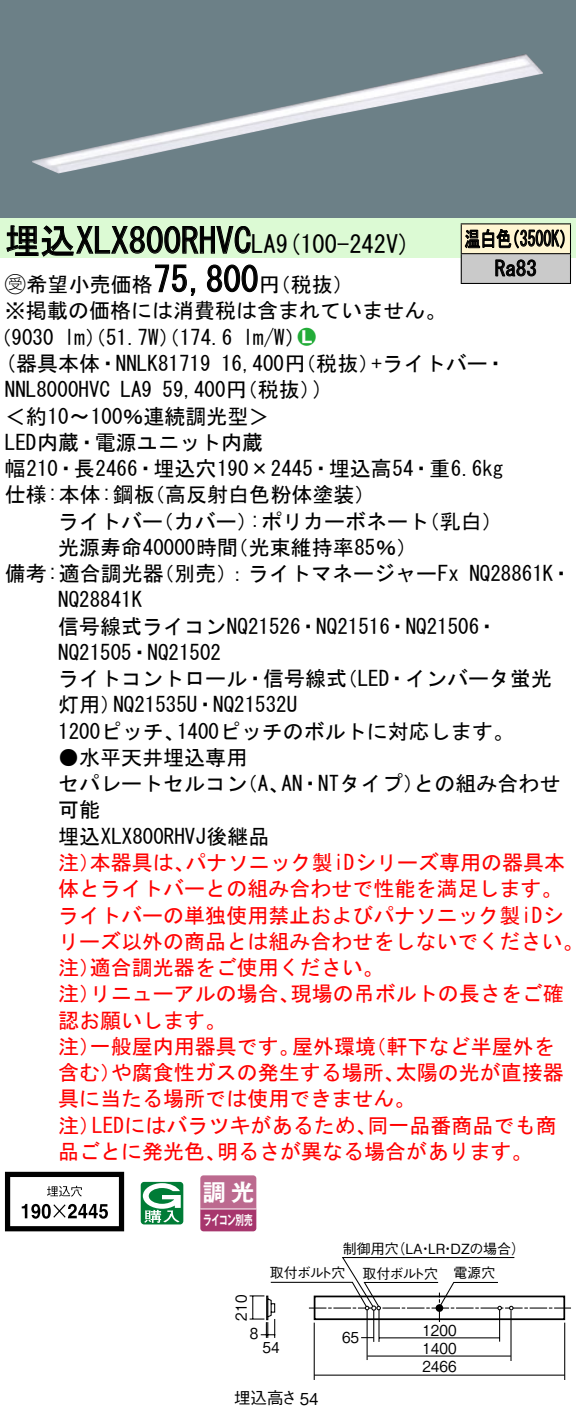
<style>
.page{position:relative;width:576px;height:1418px;background:#fff}
.page>*{position:absolute;margin:0;border:0;box-sizing:border-box;transform-origin:0 0}
.t1{font:35px "MS Gothic";color:#000}
.t2{font:24.5px "MS Gothic";color:#000}
.t3{font:23.1px "Gothic MB101 Pro De Bold 90 pv RKSJ H";color:#fff}
.t4{font:21px/26.2px "MS Gothic";color:#000}
.t5{font:21px/26.2px "MS Gothic";color:#f00}
.t6{font:21px/29.8px "MS Gothic";color:#000;scale:.75 1}
.t7{font:21px "Ford Classification 1";color:#23ac38}
.t8{font:16.45px "Gothic BBB Pro Medium 90 pv RKSJ H";color:#000}
.t9{font:15.05px "Gothic BBB Pro Medium 90 pv RKSJ H";color:#000;scale:.9 1}
.t10{font:14px "Gothic BBB Pro Medium 90 pv RKSJ H";color:#000}
.t11{font:13.3px "Gothic MB101 Pro De Bold 90 pv RKSJ H";letter-spacing:-.05em;color:#fff;scale:.65 1}
.s1{font-size:24.5px}
.s2{font-family:"Ford Classification 1"}
.s3{color:#fff}
</style>
<div class="page">
<div style="left:0;top:0;width:575px;height:218px;background:#6c8087"></div>
<img style="left:32px;top:54px;width:511px;height:119px">
<div style="left:0;top:218px;width:575px;height:40px;background:#dcfad4"></div>
<svg style="left:6px;top:225px;width:245px;height:32px"></svg>
<svg style="left:155px;top:264px;width:41px;height:32px"></svg>
<svg style="left:207px;top:264px;width:51px;height:29px"></svg>
<svg style="left:5px;top:1171px;width:119px;height:60px"></svg>
<svg style="left:141px;top:1181px;width:42px;height:43px"></svg>
<svg style="left:200px;top:1175px;width:56px;height:56px"></svg>
<hr style="left:200px;top:1208px;width:56px;height:1px;background:#fff">
<div style="left:461px;top:224px;width:109px;height:30px;background:#fff6d2"></div>
<div style="left:461px;top:254px;width:109px;height:29px;background:#cacaca"></div>
<hr style="left:460px;top:223px;width:110px;height:1px;background:#000">
<hr style="left:569px;top:224px;width:2px;height:29px;background:#000">
<hr style="left:460px;top:253px;width:110px;height:1px;background:#000">
<hr style="left:569px;top:254px;width:2px;height:29px;background:#000">
<hr style="left:460px;top:283px;width:110px;height:1px;background:#000">
<svg style="left:460px;top:224px;width:104px;height:59px"></svg>
<hr style="left:378px;top:1309px;width:1px;height:32px;background:#000">
<hr style="left:373px;top:1309px;width:1px;height:32px;background:#000">
<hr style="left:499px;top:1307px;width:1px;height:34px;background:#000">
<hr style="left:366px;top:1309px;width:1px;height:50px;background:#000">
<hr style="left:313px;top:1322px;width:2px;height:57px;background:#000">
<hr style="left:564px;top:1322px;width:1px;height:57px;background:#000">
<hr style="left:367px;top:1355px;width:143px;height:1px;background:#000">
<hr style="left:314px;top:1374px;width:250px;height:1px;background:#000">
<hr style="left:510px;top:1310px;width:1px;height:50px;background:#000">
<svg style="left:249px;top:1257px;width:321px;height:81px"></svg>
<h1 class="t1" style="left:5px;top:223px;width:272px">埋込XLX800RHVC<span class="s1">LA</span></h1>
<p class="t4" style="left:259px;top:271px;width:96px">（円税抜(</p>
<p class="t2" style="left:276px;top:232px;width:136px">(9 100-242 (V</p>
<h1 class="t1" style="left:153px;top:262px;width:106px">75,800</h1>
<p class="t4" style="left:5px;top:271px;width:442px"><span class="s2">B</span>希望小売価格<br>※掲載の価格には消費税は含まれていません。</p>
<p class="t7" style="left:298px;top:326px;width:19px">2<span class="s3">7</span></p>
<p class="t4" style="left:243px;top:324px;width:64px">l m (W/</p>
<p class="t4" style="left:-9px;top:324px;width:65px">（9030</p>
<p class="t4" style="left:64px;top:324px;width:169px">lm）（51.7 ）（W 174.6</p>
<p class="t6" style="left:494px;top:224px;width:57px;text-indent:-30px">温白色<br>Ra83</p>
<p class="t6" style="left:504px;top:224px;width:96px">（3500 (K</p>
<p class="t4" style="left:5px;top:350px;width:207px">(器具本体・NNLK81719</p>
<p class="t4" style="left:371px;top:350px;width:136px">+ライトバー・</p>
<p class="t4" style="left:221px;top:350px;width:160px">16,400 （円税抜）</p>
<p class="t4" style="left:162px;top:376px;width:160px">59,400 （円税抜(</p>
<p class="t4" style="left:313px;top:376px;width:12px">(</p>
<p class="t4" style="left:5px;top:376px;width:106px">NNL8000HVC</p>
<p class="t4" style="left:5px;top:403px;width:266px">＜約10〜100％連続調光型&lt;</p>
<p class="t4" style="left:5px;top:429px;width:259px">LED内蔵・電源ユニット内蔵</p>
<p class="t4" style="left:5px;top:455px;width:500px">幅210・長2466・埋込穴190×2445・埋込高54・重6.6kg</p>
<p class="t4" style="left:144px;top:481px;width:233px">（高反射白色粉体塗装(</p>
<p class="t4" style="left:120px;top:376px;width:33px">LA9</p>
<p class="t4" style="left:5px;top:481px;width:151px">仕様:本体:鋼板</p>
<p class="t4" style="left:58px;top:508px;width:106px">ライトバー</p>
<p class="t4" style="left:153px;top:508px;width:106px">（カバー）</p>
<p class="t4" style="left:250px;top:508px;width:181px">:ポリカーボネート</p>
<p class="t4" style="left:418px;top:508px;width:85px">（乳白(</p>
<p class="t4" style="left:58px;top:534px;width:181px">光源寿命40000時間</p>
<p class="t4" style="left:227px;top:534px;width:191px">（光束維持率85％(</p>
<p class="t4" style="left:153px;top:560px;width:307px">（別売：）ライトマネージャーFx</p>
<p class="t4" style="left:5px;top:560px;width:160px">備考:適合調光器</p>
<p class="t4" style="left:58px;top:586px;width:85px">NQ28841K</p>
<p class="t4" style="left:58px;top:613px;width:441px">信号線式ライコンNQ21526・NQ21516・NQ21506・</p>
<p class="t4" style="left:58px;top:639px;width:164px">NQ21505・NQ21502</p>
<p class="t4" style="left:336px;top:665px;width:217px">（LED・インバータ蛍光</p>
<p class="t4" style="left:469px;top:560px;width:104px">NQ28861 ・K</p>
<p class="t4" style="left:58px;top:665px;width:290px;text-align:center">ライトコントロール・信号線式<br>NQ21535 ・U NQ21532U</p>
<p class="t4" style="left:58px;top:691px;width:64px">灯用）</p>
<p class="t4" style="left:177px;top:718px;width:338px">1400ピッチのボルトに対応します。</p>
<p class="t4" style="left:58px;top:718px;width:128px">1200ピッチ、</p>
<p class="t4" style="left:58px;top:744px;width:190px">●水平天井埋込専用</p>
<p class="t4" style="left:281px;top:770px;width:144px">AN・NTタイプ）</p>
<p class="t4" style="left:413px;top:770px;width:148px">との組み合わせ</p>
<p class="t4" style="left:58px;top:770px;width:213px">セパレートセルコン可能<br>埋込XLX800RHVJ後継品</p>
<p class="t5" style="left:185px;top:849px;width:381px">パナソニック製iDシリーズ専用の器具本</p>
<p class="t4" style="left:237px;top:770px;width:54px">（、A</p>
<p class="t5" style="left:58px;top:849px;width:43px">注）</p>
<p class="t5" style="left:58px;top:875px;width:505px">体とライトバーとの組み合わせで性能を満足します。</p>
<p class="t5" style="left:58px;top:901px;width:507px">ライトバーの単独使用禁止およびパナソニック製iDシ</p>
<p class="t5" style="left:58px;top:928px;width:526px">リーズ以外の商品とは組み合わせをしないでください。</p>
<p class="t5" style="left:90px;top:954px;width:295px">適合調光器をご使用ください。</p>
<p class="t5" style="left:90px;top:849px;width:106px">本器具は、</p>
<p class="t5" style="left:58px;top:954px;width:43px">注）</p>
<p class="t5" style="left:290px;top:980px;width:275px">現場の吊ボルトの長さをご確</p>
<p class="t5" style="left:58px;top:980px;width:169px">注）<br>認お願いします。</p>
<p class="t5" style="left:90px;top:980px;width:211px">リニューアルの場合、</p>
<p class="t5" style="left:90px;top:1033px;width:211px">一般屋内用器具です。</p>
<p class="t5" style="left:292px;top:1033px;width:85px">屋外環境</p>
<p class="t5" style="left:365px;top:1033px;width:190px">（軒下など半屋外を</p>
<p class="t5" style="left:58px;top:1033px;width:43px">注）</p>
<p class="t5" style="left:111px;top:1059px;width:295px">や腐食性ガスの発生する場所、</p>
<p class="t5" style="left:395px;top:1059px;width:170px">太陽の光が直接器</p>
<p class="t5" style="left:58px;top:1059px;width:64px">含む）</p>
<p class="t5" style="left:58px;top:1085px;width:358px">具に当たる場所では使用できません。</p>
<p class="t5" style="left:367px;top:1111px;width:190px">同一品番商品でも商</p>
<p class="t5" style="left:92px;top:1111px;width:286px">LEDにはバラツキがあるため、</p>
<p class="t5" style="left:58px;top:1111px;width:43px">注）</p>
<p class="t5" style="left:58px;top:1138px;width:169px">品ごとに発光色、</p>
<p class="t5" style="left:217px;top:1138px;width:317px">明るさが異なる場合があります。</p>
<p class="t3" style="left:203px;top:1172px;width:53px">調光</p>
<p class="t11" style="left:203px;top:1208px;width:77px">ライコン別売</p>
<p class="t9" style="left:229px;top:1320px;width:30px;rotate:-90deg">210</p>
<p class="t10" style="left:391px;top:1236px;width:135px">（LA LR DZの場合(</p>
<p class="t10" style="left:342px;top:1236px;width:57px">制御用穴</p>
<p class="t10" style="left:418px;top:1236px;width:15px">・</p>
<p class="t10" style="left:441px;top:1236px;width:15px">・</p>
<p class="t10" style="left:270px;top:1261px;width:77px">取付ボルト穴</p>
<p class="t10" style="left:362px;top:1262px;width:77px">取付ボルト穴</p>
<p class="t10" style="left:453px;top:1261px;width:43px">電源穴</p>
<p class="t9" style="left:250px;top:1321px;width:11px">8</p>
<p class="t9" style="left:262px;top:1335px;width:20px">54</p>
<p class="t8" style="left:234px;top:1384px;width:86px">埋込高さ54</p>
<p class="t9" style="left:342px;top:1325px;width:20px">65</p>
<p class="t9" style="left:422px;top:1317px;width:39px">1200</p>
<p class="t9" style="left:422px;top:1335px;width:39px">1400</p>
<p class="t9" style="left:422px;top:1353px;width:39px">2466</p>
</div>
